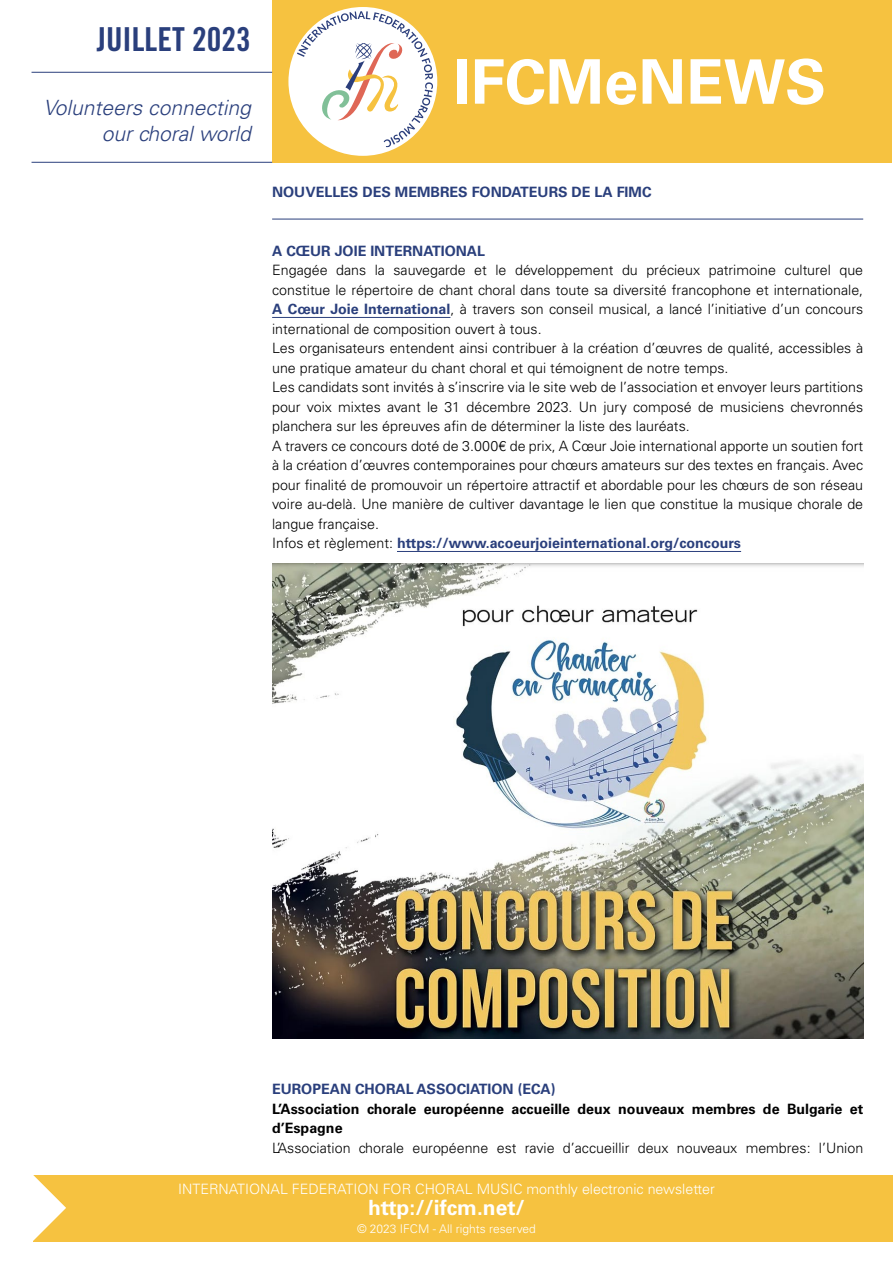
<style>
.page{position:relative;width:893px;height:1263px;background:#fff}
.page>*{position:absolute;margin:0;border:0;box-sizing:border-box;transform-origin:0 0}
.t1{font:700 61.5px "Univers LT Std";color:#fff}
.t2{font:33px "Trade Gothic LT Std Bd Cn 20";color:#2a3f7c}
.t3{font:italic 300 21px/25.2px "Univers LT Std";color:#2a3f7c;text-align:right}
.t4{font:700 21px "Univers LT Std";color:#fff}
.t5{font:300 14.25px/19.5px "Univers LT Std";color:#000}
.t6{font:700 14.25px "Univers LT Std";color:#2a3f7c}
.t7{font:700 14.25px/19.5px "Univers LT Std";color:#000}
.t8{font:300 14.25px "Univers LT Std";color:#fff}
.t9{font:300 12px "Univers LT Std";color:#fff}
.s1{font-weight:700;color:#2a3f7c}
</style>
<div class="page">
<hr style="left:272px;top:219px;width:591px;height:1px;background:#2a3f7c">
<hr style="left:272px;top:317px;width:178px;height:1px;background:#2a3f7c">
<hr style="left:397px;top:551px;width:344px;height:1px;background:#2a3f7c">
<div style="left:33px;top:1176px;width:860px;height:66px;background:#f6c240"></div>
<svg style="left:33px;top:1175px;width:33px;height:66px"></svg>
<div style="left:272px;top:0;width:619px;height:163px;background:#f6c240"></div>
<div style="left:288px;top:7px;width:149px;height:149px;background:#fff;border-radius:50%"></div>
<svg style="left:297px;top:11px;width:136px;height:136px"></svg>
<img style="left:272px;top:563px;width:591px;height:475px">
<hr style="left:32px;top:72px;width:240px;height:1px;background:#2a3f7c">
<hr style="left:32px;top:162px;width:240px;height:1px;background:#2a3f7c">
<h2 class="t2" style="left:97px;top:19px;width:155px">JUILLET 2023</h2>
<h3 class="t3" style="left:44px;top:96px;width:209px">Volunteers connecting our choral world</h3>
<h1 class="t1" style="left:454px;top:46px;width:374px">IFCMeNEWS</h1>
<p class="t6" style="left:272px;top:184px;width:381px">NOUVELLES DES MEMBRES FONDATEURS DE LA FIMC</p>
<p class="t6" style="left:272px;top:243px;width:215px">A CŒUR JOIE INTERNATIONAL</p>
<p class="t5" style="left:272px;top:261px;width:593px">Engagée dans la sauvegarde et le développement du précieux patrimoine culturel que constitue le répertoire de chant choral dans toute sa diversité francophone et internationale, <span class="s1">A Cœur Joie International</span>, à travers son conseil musical, a lancé l’initiative d’un concours international de composition ouvert à tous.<br>Les organisateurs entendent ainsi contribuer à la création d’œuvres de qualité, accessibles à une pratique amateur du chant choral et qui témoignent de notre temps.<br>Les candidats sont invités à s’inscrire via le site web de l’association et envoyer leurs partitions pour voix mixtes avant le 31 décembre 2023. Un jury composé de musiciens chevronnés planchera sur les épreuves afin de déterminer la liste des lauréats.<br>A travers ce concours doté de 3.000€ de prix, A Cœur Joie international apporte un soutien fort à la création d’œuvres contemporaines pour chœurs amateurs sur des textes en français. Avec pour finalité de promouvoir un répertoire attractif et abordable pour les chœurs de son réseau voire au-delà. Une manière de cultiver davantage le lien que constitue la musique chorale de langue française.<br>Infos et règlement: <span class="s1">https://www.acoeurjoieinternational.org/concours</span></p>
<p class="t6" style="left:272px;top:1081px;width:285px">EUROPEAN CHORAL ASSOCIATION (ECA)</p>
<p class="t7" style="left:272px;top:1099px;width:593px">L’Association chorale européenne accueille deux nouveaux membres de Bulgarie et d’Espagne</p>
<p class="t5" style="left:272px;top:1138px;width:593px">L’Association chorale européenne est ravie d’accueillir deux nouveaux membres: l’Union</p>
<p class="t8" style="left:178px;top:1180px;width:538px">INTERNATIONAL FEDERATION FOR CHORAL MUSIC monthly electronic newsletter</p>
<h3 class="t4" style="left:368px;top:1195px;width:158px">http://ifcm.net/</h3>
<p class="t9" style="left:357px;top:1221px;width:180px">© 2023 IFCM - All rights reserved</p>
</div>
